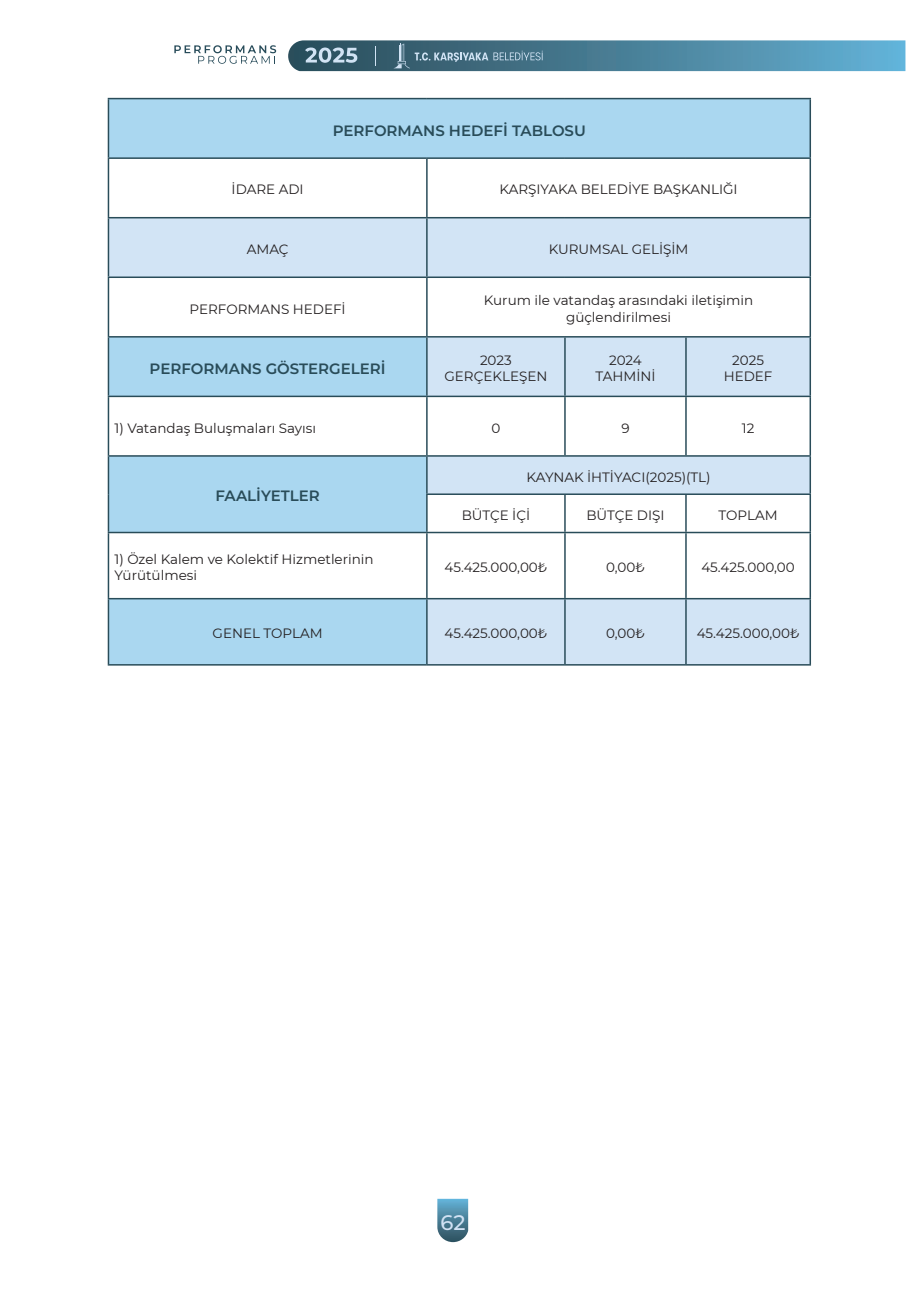
<style>
.page{position:relative;width:906px;height:1289px;background:#fff}
.page>*{position:absolute;margin:0;border:0;box-sizing:border-box;transform-origin:0 0}
.t1{font:500 21px "Montserrat";color:#d1e2f4}
.t2{font:600 15px "Montserrat";color:#294c59}
.t3{font:13.5px/16.2px "Montserrat";color:#231f20;text-align:center}
</style>
<div class="page">
<svg style="left:437px;top:1198px;width:31px;height:44px"></svg>
<svg style="left:174px;top:45px;width:102px;height:19px"></svg>
<svg style="left:288px;top:40px;width:617px;height:31px"></svg>
<svg style="left:109px;top:99px;width:700px;height:118px;fill:#aad7f0"></svg>
<svg style="left:109px;top:218px;width:700px;height:446px"></svg>
<hr style="left:108px;top:98px;width:319px;height:1px;background:#294c59">
<hr style="left:108px;top:99px;width:1px;height:58px;background:#294c59">
<hr style="left:427px;top:98px;width:138px;height:1px;background:#294c59">
<hr style="left:565px;top:98px;width:121px;height:1px;background:#294c59">
<hr style="left:686px;top:98px;width:125px;height:1px;background:#294c59">
<hr style="left:809px;top:99px;width:2px;height:58px;background:#294c59">
<hr style="left:108px;top:157px;width:319px;height:2px;background:#294c59">
<hr style="left:108px;top:159px;width:1px;height:58px;background:#294c59">
<hr style="left:427px;top:157px;width:138px;height:2px;background:#294c59">
<hr style="left:426px;top:159px;width:1px;height:58px;background:#294c59">
<hr style="left:565px;top:157px;width:121px;height:2px;background:#294c59">
<hr style="left:686px;top:157px;width:125px;height:2px;background:#294c59">
<hr style="left:809px;top:159px;width:2px;height:58px;background:#294c59">
<hr style="left:108px;top:217px;width:319px;height:1px;background:#294c59">
<hr style="left:108px;top:218px;width:1px;height:58px;background:#294c59">
<hr style="left:427px;top:217px;width:138px;height:1px;background:#294c59">
<hr style="left:426px;top:218px;width:1px;height:58px;background:#294c59">
<hr style="left:565px;top:217px;width:121px;height:1px;background:#294c59">
<hr style="left:686px;top:217px;width:125px;height:1px;background:#294c59">
<hr style="left:809px;top:218px;width:2px;height:58px;background:#294c59">
<hr style="left:108px;top:276px;width:319px;height:2px;background:#294c59">
<hr style="left:108px;top:278px;width:1px;height:58px;background:#294c59">
<hr style="left:427px;top:276px;width:138px;height:2px;background:#294c59">
<hr style="left:426px;top:278px;width:1px;height:58px;background:#294c59">
<hr style="left:565px;top:276px;width:121px;height:2px;background:#294c59">
<hr style="left:686px;top:276px;width:125px;height:2px;background:#294c59">
<hr style="left:809px;top:278px;width:2px;height:58px;background:#294c59">
<hr style="left:108px;top:336px;width:319px;height:1px;background:#294c59">
<hr style="left:108px;top:337px;width:1px;height:58px;background:#294c59">
<hr style="left:427px;top:336px;width:138px;height:1px;background:#294c59">
<hr style="left:426px;top:337px;width:1px;height:58px;background:#294c59">
<hr style="left:565px;top:336px;width:121px;height:1px;background:#294c59">
<hr style="left:564px;top:337px;width:2px;height:58px;background:#294c59">
<hr style="left:686px;top:336px;width:125px;height:1px;background:#294c59">
<hr style="left:685px;top:337px;width:1px;height:58px;background:#294c59">
<hr style="left:809px;top:337px;width:2px;height:58px;background:#294c59">
<hr style="left:108px;top:395px;width:319px;height:2px;background:#294c59">
<hr style="left:108px;top:397px;width:1px;height:58px;background:#294c59">
<hr style="left:427px;top:395px;width:138px;height:2px;background:#294c59">
<hr style="left:426px;top:397px;width:1px;height:58px;background:#294c59">
<hr style="left:565px;top:395px;width:121px;height:2px;background:#294c59">
<hr style="left:564px;top:397px;width:2px;height:58px;background:#294c59">
<hr style="left:686px;top:395px;width:125px;height:2px;background:#294c59">
<hr style="left:685px;top:397px;width:1px;height:58px;background:#294c59">
<hr style="left:809px;top:397px;width:2px;height:58px;background:#294c59">
<hr style="left:108px;top:455px;width:319px;height:1px;background:#294c59">
<hr style="left:108px;top:456px;width:1px;height:38px;background:#294c59">
<hr style="left:108px;top:494px;width:1px;height:37px;background:#294c59">
<hr style="left:427px;top:455px;width:138px;height:1px;background:#294c59">
<hr style="left:426px;top:456px;width:1px;height:37px;background:#294c59">
<hr style="left:565px;top:455px;width:121px;height:1px;background:#294c59">
<hr style="left:686px;top:455px;width:125px;height:1px;background:#294c59">
<hr style="left:809px;top:456px;width:2px;height:37px;background:#294c59">
<hr style="left:426px;top:493px;width:139px;height:2px;background:#294c59">
<hr style="left:426px;top:495px;width:1px;height:36px;background:#294c59">
<hr style="left:565px;top:493px;width:121px;height:2px;background:#294c59">
<hr style="left:564px;top:495px;width:2px;height:36px;background:#294c59">
<hr style="left:686px;top:493px;width:125px;height:2px;background:#294c59">
<hr style="left:685px;top:495px;width:1px;height:36px;background:#294c59">
<hr style="left:809px;top:495px;width:2px;height:36px;background:#294c59">
<hr style="left:108px;top:531px;width:319px;height:2px;background:#294c59">
<hr style="left:108px;top:533px;width:1px;height:65px;background:#294c59">
<hr style="left:427px;top:531px;width:138px;height:2px;background:#294c59">
<hr style="left:426px;top:533px;width:1px;height:65px;background:#294c59">
<hr style="left:565px;top:531px;width:121px;height:2px;background:#294c59">
<hr style="left:564px;top:533px;width:2px;height:65px;background:#294c59">
<hr style="left:686px;top:531px;width:125px;height:2px;background:#294c59">
<hr style="left:685px;top:533px;width:1px;height:65px;background:#294c59">
<hr style="left:809px;top:533px;width:2px;height:65px;background:#294c59">
<hr style="left:108px;top:598px;width:319px;height:1px;background:#294c59">
<hr style="left:108px;top:599px;width:1px;height:65px;background:#294c59">
<hr style="left:427px;top:598px;width:138px;height:1px;background:#294c59">
<hr style="left:426px;top:599px;width:1px;height:65px;background:#294c59">
<hr style="left:565px;top:598px;width:121px;height:1px;background:#294c59">
<hr style="left:564px;top:599px;width:2px;height:65px;background:#294c59">
<hr style="left:686px;top:598px;width:125px;height:1px;background:#294c59">
<hr style="left:685px;top:599px;width:1px;height:65px;background:#294c59">
<hr style="left:809px;top:599px;width:2px;height:65px;background:#294c59">
<hr style="left:108px;top:664px;width:319px;height:1px;background:#294c59">
<hr style="left:427px;top:664px;width:138px;height:1px;background:#294c59">
<hr style="left:565px;top:664px;width:121px;height:1px;background:#294c59">
<hr style="left:686px;top:664px;width:125px;height:1px;background:#294c59">
<p class="t2" style="left:333px;top:120px;width:255px">PERFORMANS HEDEFİ TABLOSU</p>
<p class="t3" style="left:232px;top:181px;width:74px">İDARE ADI</p>
<p class="t3" style="left:499px;top:181px;width:240px">KARŞIYAKA BELEDİYE BAŞKANLIĞI</p>
<p class="t3" style="left:247px;top:241px;width:43px">AMAÇ</p>
<p class="t3" style="left:549px;top:241px;width:141px">KURUMSAL GELİŞİM</p>
<p class="t3" style="left:190px;top:300px;width:158px">PERFORMANS HEDEFİ</p>
<p class="t3" style="left:484px;top:292px;width:271px">Kurum ile vatandaş arasındaki iletişimin güçlendirilmesi</p>
<p class="t2" style="left:150px;top:358px;width:238px">PERFORMANS GÖSTERGELERİ</p>
<p class="t3" style="left:444px;top:351px;width:104px">2023<br>GERÇEKLEŞEN</p>
<p class="t3" style="left:595px;top:351px;width:61px">2024<br>TAHMİNİ</p>
<p class="t3" style="left:724px;top:351px;width:50px">2025<br>HEDEF</p>
<p class="t3" style="left:114px;top:419px;width:203px">1) Vatandaş Buluşmaları Sayısı</p>
<p class="t3" style="left:491px;top:419px;width:10px">0</p>
<p class="t3" style="left:621px;top:419px;width:10px">9</p>
<p class="t3" style="left:742px;top:419px;width:14px">12</p>
<p class="t2" style="left:215px;top:485px;width:106px">FAALİYETLER</p>
<p class="t3" style="left:526px;top:468px;width:185px">KAYNAK İHTİYACI(2025)(TL)</p>
<p class="t3" style="left:462px;top:506px;width:70px">BÜTÇE İÇİ</p>
<p class="t3" style="left:586px;top:506px;width:80px">BÜTÇE DIŞI</p>
<p class="t3" style="left:718px;top:506px;width:61px">TOPLAM</p>
<p class="t3" style="left:114px;top:550px;width:261px;text-align:left">1) Özel Kalem ve Kolektif Hizmetlerinin<br>Yürütülmesi</p>
<p class="t3" style="left:444px;top:558px;width:104px">45.425.000,00₺</p>
<p class="t3" style="left:606px;top:558px;width:40px">0,00₺</p>
<p class="t3" style="left:701px;top:558px;width:95px">45.425.000,00</p>
<p class="t3" style="left:213px;top:625px;width:112px">GENEL TOPLAM</p>
<p class="t3" style="left:444px;top:625px;width:104px">45.425.000,00₺</p>
<p class="t3" style="left:606px;top:625px;width:40px">0,00₺</p>
<p class="t3" style="left:697px;top:625px;width:104px">45.425.000,00₺</p>
<h1 class="t1" style="left:440px;top:1207px;width:27px">62</h1>
</div>
